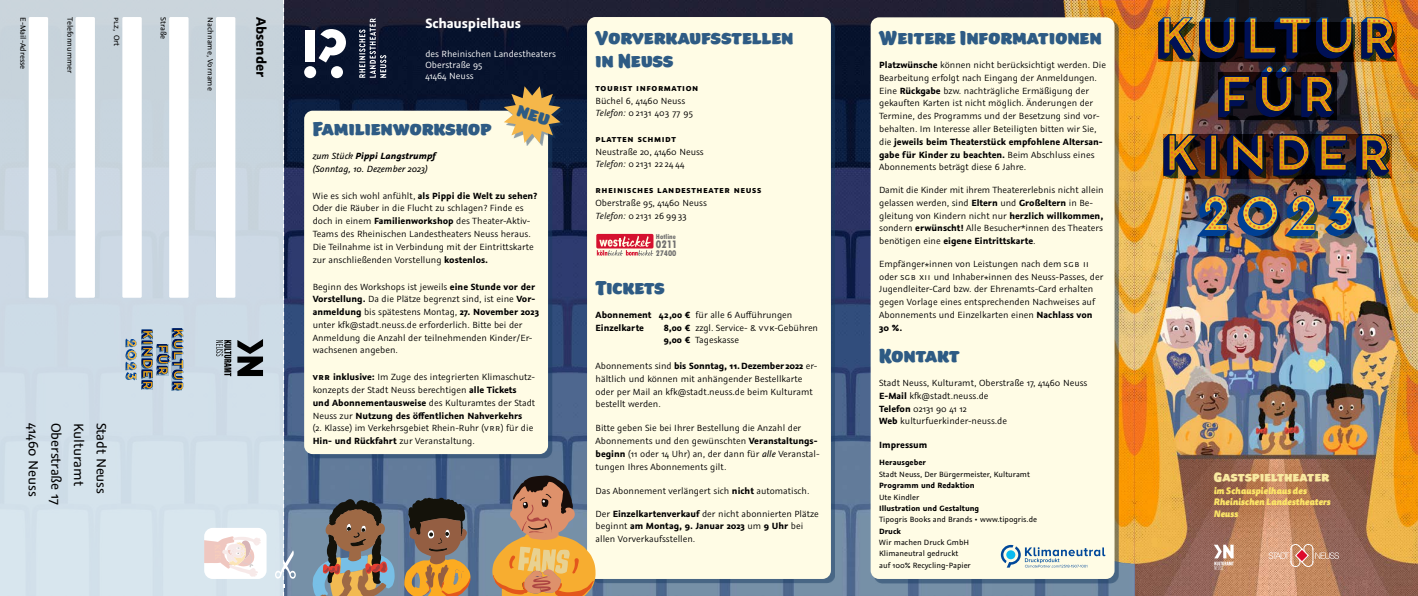
<style>
.page{position:relative;width:1418px;height:596px;background:#fff}
.page>*{position:absolute;margin:0;border:0;box-sizing:border-box;transform-origin:0 0}
.t1{font:20px/22.7px "Beefcakes";letter-spacing:.02em;color:#2e5b84}
.t2{font:15px "Graublau Sans";letter-spacing:-.01em;color:#000}
.t3{font:700 15px "Graublau Sans";letter-spacing:-.01em;color:#fff}
.t4{font:700 15px "Graublau Sans";letter-spacing:-.01em;color:#000}
.t5{font:13.5px "Beefcakes";letter-spacing:.03em;color:#f9e9a0}
.t6{font:800 condensed 11.4px "Tw Cen";color:#706f6f}
.t7{font:10px/12.8px "Graublau Sans";color:#000}
.t8{font:700 10px "Graublau Sans";letter-spacing:.06em;color:#000}
.t9{font:700 10px/12.8px "Graublau Sans";color:#000}
.t10{font:10px/11.3px "Graublau Sans";color:#fff}
.t11{font:italic 10px/12.8px "Graublau Sans";color:#000}
.t12{font:italic 900 9px/11.3px "Tisa Sans Pro";letter-spacing:-.005em;color:#fce568}
.t13{font:8.5px/11.3px "Graublau Sans";color:#000}
.t14{font:700 8.5px "Graublau Sans";color:#000}
.t15{font:800 condensed 8.5px "Tw Cen";letter-spacing:-.01em;color:#706f6f}
.t16{font:800 condensed 7.3px "Tw Cen";color:#706f6f}
.s1{font-weight:700}
.s2{font-style:italic}
.s3{font-weight:400}
.s4{font-weight:600}
</style>
<div class="page">
<img style="left:1134px;top:0;width:283px;height:595px">
<img style="left:567px;top:0;width:283px;height:595px">
<svg style="left:296px;top:0;width:271px;height:595px;background:#2c3b59"></svg>
<svg style="left:850px;top:0;width:284px;height:595px;background:#776757"></svg>
<div style="left:0;top:0;width:283px;height:595px;background:#cddbe6"></div>
<img style="left:1163px;top:134px;width:228px;height:44px">
<img style="left:1158px;top:17px;width:238px;height:103px">
<img style="left:1197px;top:195px;width:159px;height:43px">
<div style="left:204px;top:527px;width:62px;height:51px;background:#fff;border-radius:9px"></div>
<svg style="left:204px;top:536px;width:57px;height:40px"></svg>
<img style="left:1173px;top:433px;width:196px;height:123px">
<svg style="left:1268px;top:542px;width:70px;height:25px;background:#cd967b"></svg>
<div style="left:590px;top:21px;width:245px;height:562px;background:#1a3d63;opacity:.5"></div>
<div style="left:587px;top:17px;width:244px;height:561px;background:#fffce5;border-radius:9px"></div>
<div style="left:307px;top:114px;width:245px;height:344px;background:#1a3d63;opacity:.5"></div>
<div style="left:304px;top:111px;width:244px;height:343px;background:#fffce5;border-radius:9px"></div>
<svg style="left:596px;top:234px;width:57px;height:21px"></svg>
<div style="left:216px;top:17px;width:19px;height:280px;background:#fff"></div>
<div style="left:169px;top:17px;width:19px;height:280px;background:#fff"></div>
<div style="left:122px;top:17px;width:20px;height:280px;background:#fff"></div>
<div style="left:76px;top:17px;width:19px;height:280px;background:#fff"></div>
<div style="left:29px;top:17px;width:19px;height:280px;background:#fff"></div>
<div style="left:874px;top:21px;width:244px;height:562px;background:#1a3d63;opacity:.5"></div>
<div style="left:870px;top:17px;width:244px;height:561px;background:#fffce5;border-radius:9px"></div>
<svg style="left:318px;top:29px;width:28px;height:33px"></svg>
<div style="left:305px;top:30px;width:10px;height:31px;background:#fff"></div>
<div style="left:304px;top:66px;width:12px;height:12px;background:#fff;border-radius:50%"></div>
<div style="left:331px;top:66px;width:12px;height:12px;background:#fff;border-radius:50%"></div>
<svg style="left:359px;top:18px;width:27px;height:60px;background:#40475b"></svg>
<div style="left:506px;top:88px;width:57px;height:58px;background:#1a3d63;opacity:.5"></div>
<svg style="left:125px;top:328px;width:58px;height:63px"></svg>
<svg style="left:1213px;top:544px;width:20px;height:25px"></svg>
<svg style="left:237px;top:339px;width:26px;height:37px"></svg>
<svg style="left:216px;top:340px;width:15px;height:36px"></svg>
<svg style="left:1000px;top:544px;width:105px;height:23px"></svg>
<svg style="left:404px;top:497px;width:66px;height:98px;background:#876948"></svg>
<svg style="left:313px;top:498px;width:81px;height:98px;background:#7c746d"></svg>
<svg style="left:275px;top:0;width:21px;height:595px"></svg>
<svg style="left:492px;top:475px;width:103px;height:120px;background:#b79169"></svg>
<svg style="left:504px;top:86px;width:56px;height:57px;background:#ab8f5b"></svg>
<p class="t13" style="left:29px;top:17px;width:54px;rotate:90deg">E-Mail-Adresse</p>
<p class="t13" style="left:76px;top:17px;width:58px;rotate:90deg">Telefonnummer</p>
<p class="t13" style="left:122px;top:17px;width:31px;rotate:90deg">PLZ, Ort</p>
<p class="t13" style="left:169px;top:17px;width:24px;rotate:90deg">Straße</p>
<p class="t13" style="left:216px;top:17px;width:75px;rotate:90deg">Nachname, Vorname</p>
<h2 class="t4" style="left:271px;top:17px;width:61px;rotate:90deg">Absender</h2>
<h2 class="t2" style="left:43px;top:422px;width:75px;rotate:90deg">41460 Neuss</h2>
<h2 class="t2" style="left:65px;top:422px;width:83px;rotate:90deg">Oberstraße 17</h2>
<h2 class="t2" style="left:88px;top:422px;width:64px;rotate:90deg">Kulturamt</h2>
<h2 class="t2" style="left:111px;top:422px;width:72px;rotate:90deg">Stadt Neuss</h2>
<h2 class="t3" style="left:425px;top:14px;width:97px">Schauspielhaus</h2>
<p class="t10" style="left:425px;top:48px;width:132px">des Rheinischen Landestheaters<br>Oberstraße 95<br>41464 Neuss</p>
<h1 class="t1" style="left:313px;top:117px;width:180px">Familienworkshop</h1>
<p class="t11" style="left:313px;top:150px;width:125px">zum Stück <span class="s1">Pippi Langstrumpf </span>(Sonntag, 10. Dezember 2023)</p>
<p class="t7" style="left:313px;top:189px;width:226px">Wie es sich wohl anfühlt, <span class="s1">als Pippi die Welt zu sehen?<br></span>Oder die Räuber in die Flucht zu schlagen? Finde es doch in einem <span class="s1">Familienworkshop</span> des Theater-Aktiv-Teams des Rheinischen Landestheaters Neuss heraus.<br>Die Teilnahme ist in Verbindung mit der Eintrittskarte zur anschließenden Vorstellung <span class="s1">kostenlos.</span></p>
<p class="t7" style="left:313px;top:280px;width:228px">Beginn des Workshops ist jeweils <span class="s1">eine Stunde vor der Vorstellung.</span> Da die Plätze begrenzt sind, ist eine <span class="s1">Vor&shy;anmeldung</span> bis spätestens Montag, <span class="s1">27. November 2023 </span>unter kfk@stadt.neuss.de erforderlich. Bitte bei der Anmeldung die Anzahl der teilnehmenden Kinder/Er&shy;wachsenen angeben.</p>
<p class="t7" style="left:313px;top:370px;width:224px"><span class="s1">VRR inklusive:</span> Im Zuge des integrierten Klimaschutz&shy;konzepts der Stadt Neuss berechtigen <span class="s1">alle Tickets und Abonnementausweise</span> des Kulturamtes der Stadt Neuss zur <span class="s1">Nutzung des öffentlichen Nahverkehrs<br></span>(2. Klasse) im Verkehrsgebiet Rhein-Ruhr (VRR) für die <span class="s1">Hin- und Rückfahrt</span> zur Veranstaltung.</p>
<h1 class="t1" style="left:595px;top:27px;width:199px">Vorverkaufsstellen in Neuss</h1>
<p class="t8" style="left:595px;top:81px;width:104px">Tourist Information</p>
<p class="t7" style="left:595px;top:94px;width:99px">Büchel 6, 41460 Neuss<br><span class="s2">Telefon:</span> 0 2131 403 77 95</p>
<p class="t8" style="left:595px;top:132px;width:81px">Platten Schmidt</p>
<p class="t7" style="left:595px;top:145px;width:110px">Neustraße 20, 41460 Neuss<br><span class="s2">Telefon:</span> 0 2131 22 24 44</p>
<p class="t8" style="left:595px;top:183px;width:167px">Rheinisches Landestheater Neuss</p>
<p class="t7" style="left:595px;top:196px;width:113px">Oberstraße 95, 41460 Neuss<br><span class="s2">Telefon:</span> 0 2131 26 99 33</p>
<p class="t16" style="left:656px;top:232px;width:21px">Hotline</p>
<p class="t6" style="left:656px;top:237px;width:23px">0211</p>
<p class="t15" style="left:656px;top:247px;width:22px">27400</p>
<h1 class="t1" style="left:595px;top:276px;width:71px">Tickets</h1>
<p class="t9" style="left:595px;top:308px;width:198px">Abonnement 42,00 € <span class="s3">für alle 6 Aufführungen<br></span>Einzelkarte</p>
<p class="t7" style="left:664px;top:321px;width:156px"><span class="s1">8,00 €</span> zzgl. Service- &amp; VVK-Gebühren<br><span class="s1">9,00 €</span> Tageskasse</p>
<p class="t7" style="left:595px;top:359px;width:223px">Abonnements sind <span class="s1">bis Sonntag, 11.Dezember 2022</span> er&shy;hältlich und können mit anhängender Bestellkarte oder per Mail an kfk@stadt.neuss.de beim Kulturamt bestellt werden.</p>
<p class="t7" style="left:595px;top:421px;width:226px">Bitte geben Sie bei Ihrer Bestellung die Anzahl der Abonnements und den gewünschten <span class="s1">Veranstaltungs&shy;beginn</span> (11 oder 14 Uhr) an, der dann für <span class="s2">alle</span> Veranstal&shy;tungen Ihres Abonnements gilt.</p>
<p class="t7" style="left:595px;top:484px;width:215px">Das Abonnement verlängert sich <span class="s1">nicht</span> automatisch.</p>
<p class="t7" style="left:595px;top:506px;width:225px">Der <span class="s1">Einzelkartenverkauf</span> der nicht abonnierten Plätze beginnt <span class="s1">am Montag, 9. Januar 2023</span> um <span class="s1">9 Uhr</span> bei allen Vorverkaufsstellen.</p>
<h1 class="t1" style="left:879px;top:27px;width:224px">Weitere Informationen</h1>
<p class="t7" style="left:879px;top:58px;width:228px"><span class="s1">Platzwünsche</span> können nicht berücksichtigt werden. Die Bearbeitung erfolgt nach Eingang der Anmeldungen.<br>Eine <span class="s1">Rückgabe</span> bzw. nachträgliche Ermäßigung der gekauften Karten ist nicht möglich. Änderungen der Termine, des Programms und der Besetzung sind vor&shy;behalten. Im Interesse aller Beteiligten bitten wir Sie, die <span class="s1">jeweils beim Theaterstück empfohlene Altersan&shy;gabe für Kinder zu beachten.</span> Beim Abschluss eines Abonnements beträgt diese 6 Jahre.</p>
<p class="t7" style="left:879px;top:183px;width:226px">Damit die Kinder mit ihrem Theatererlebnis nicht allein gelassen werden, sind <span class="s1">Eltern</span> und <span class="s1">Großeltern</span> in Be&shy;gleitung von Kindern nicht nur <span class="s1">herzlich willkommen, </span>sondern <span class="s1">erwünscht!</span> Alle Besucher*innen des Theaters benötigen eine <span class="s1">eigene Eintrittskarte</span>.</p>
<p class="t7" style="left:879px;top:257px;width:226px">Empfänger*innen von Leistungen nach dem SGB II oder SGB XII und Inhaber*innen des Neuss-Passes, der Jugendleiter-Card bzw. der Ehrenamts-Card erhalten gegen Vorlage eines entsprechenden Nachweises auf Abonnements und Einzelkarten einen <span class="s1">Nachlass von 30 %.</span></p>
<h1 class="t1" style="left:879px;top:344px;width:82px">Kontakt</h1>
<p class="t7" style="left:879px;top:376px;width:210px">Stadt Neuss, Kulturamt, Oberstraße 17, 41460 Neuss <span class="s1">E-Mail</span> kfk@stadt.neuss.de<br><span class="s1">Telefon</span> 02131 90 41 12<br><span class="s1">Web</span> kulturfuerkinder-neuss.de</p>
<p class="t9" style="left:879px;top:438px;width:50px">Impressum</p>
<p class="t14" style="left:879px;top:457px;width:48px">Herausgeber</p>
<p class="t13" style="left:879px;top:468px;width:152px">Stadt Neuss, Der Bürgermeister, Kulturamt</p>
<p class="t14" style="left:879px;top:479px;width:97px">Programm und Redaktion</p>
<p class="t13" style="left:879px;top:491px;width:42px">Ute Kindler</p>
<p class="t13" style="left:879px;top:502px;width:159px"><span class="s1">Illustration und Gestaltung<br></span>Tipogris Books and Brands <span class="s4">•</span> www.tipogris.de<br><span class="s1">Druck</span></p>
<p class="t13" style="left:879px;top:536px;width:93px">Wir machen Druck GmbH<br>Klimaneutral gedruckt auf 100% Recycling-Papier</p>
<h3 class="t5" style="left:1213px;top:469px;width:117px">Gastspieltheater</h3>
<p class="t12" style="left:1213px;top:484px;width:118px">im Schauspielhaus des<br>Rheinischen Landestheaters<br>Neuss</p>
</div>
